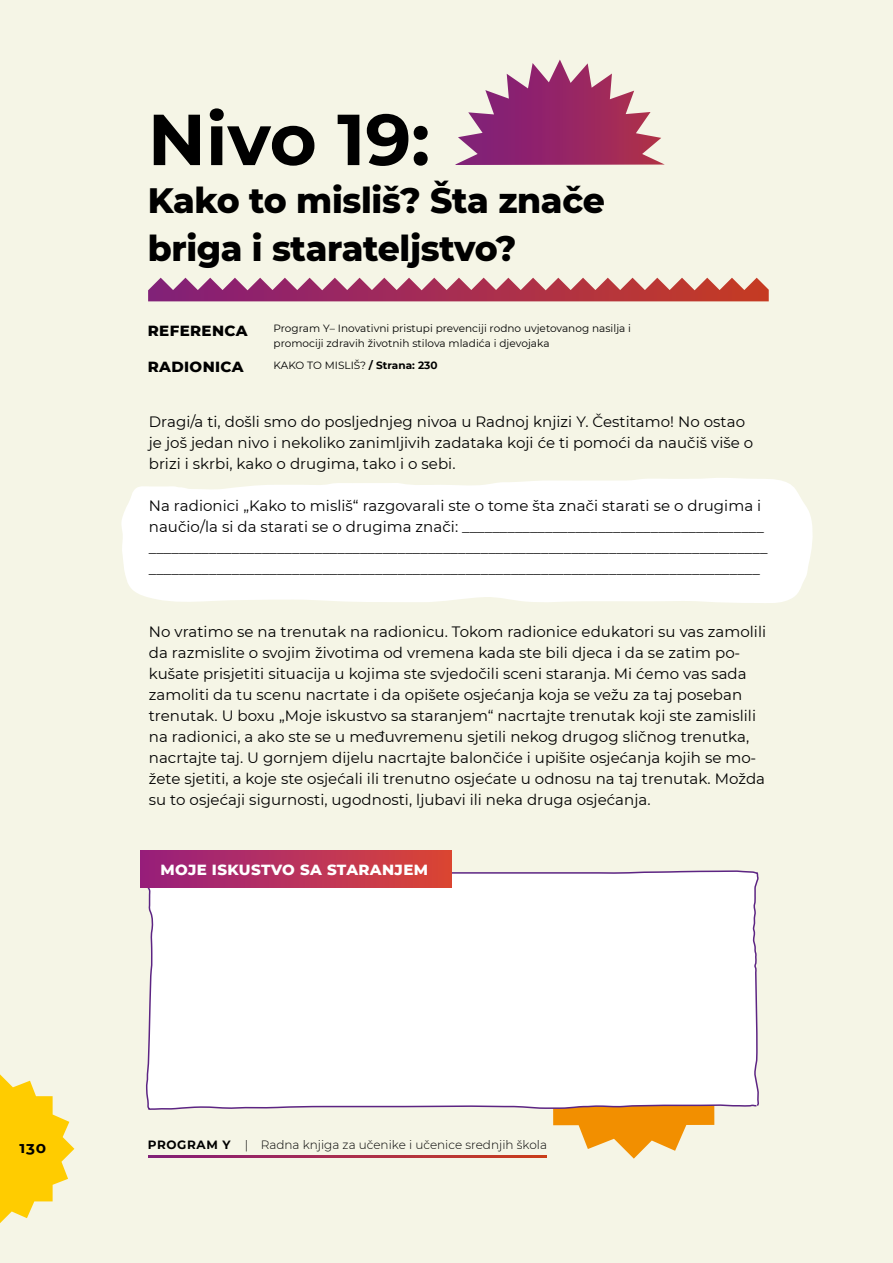
<style>
.page{position:relative;width:893px;height:1263px;background:#f5f5e6}
.page>*{position:absolute;margin:0;border:0;box-sizing:border-box;transform-origin:0 0}
.t1{font:700 72px "Montserrat";color:#000}
.t2{font:800 36px/48px "Montserrat";letter-spacing:-.01em;color:#000;scale:.96 1}
.t3{font:15px/21px "Montserrat";letter-spacing:.005em;color:#000}
.t4{font:800 15px "Montserrat";letter-spacing:.025em;color:#fff}
.t5{font:800 15px "Montserrat";letter-spacing:.025em;color:#000}
.t6{font:700 15px "Montserrat";color:#000}
.t7{font:300 12px "Montserrat";letter-spacing:.005em;color:#000}
.t8{font:10.5px/15px "Montserrat";letter-spacing:.005em;color:#000}
.s1{font-weight:700}
</style>
<div class="page">
<svg style="left:0;top:1074px;width:74px;height:149px"></svg>
<svg style="left:121px;top:478px;width:692px;height:125px;background:#fefefd"></svg>
<svg style="left:455px;top:60px;width:210px;height:105px"></svg>
<svg style="left:148px;top:278px;width:621px;height:23px"></svg>
<svg style="left:146px;top:870px;width:613px;height:289px;fill:#fff"></svg>
<div style="left:140px;top:851px;width:312px;height:37px;background:linear-gradient(to right,#971f7f,#db4636)"></div>
<h1 class="t1" style="left:148px;top:88px;width:284px">Nivo 19:</h1>
<h2 class="t2" style="left:148px;top:174px;width:478px">Kako to misliš? Šta znače briga i starateljstvo?</h2>
<p class="t5" style="left:148px;top:320px;width:101px">REFERENCA</p>
<p class="t5" style="left:148px;top:355px;width:97px">RADIONICA</p>
<p class="t8" style="left:274px;top:320px;width:359px">Program Y– Inovativni pristupi prevenciji rodno uvjetovanog nasilja i promociji zdravih životnih stilova mladića i djevojaka</p>
<p class="t8" style="left:274px;top:358px;width:166px">KAKO TO MISLIŠ? <span class="s1">/ Strana: 230</span></p>
<p class="t3" style="left:149px;top:411px;width:606px">Dragi/a ti, došli smo do posljednjeg nivoa u Radnoj knjizi Y. Čestitamo! No ostao je još jedan nivo i nekoliko zanimljivih zadataka koji će ti pomoći da naučiš više o brizi i skrbi, kako o drugima, tako i o sebi.</p>
<p class="t3" style="left:149px;top:495px;width:620px">Na radionici „Kako to misliš“ razgovarali ste o tome šta znači starati se o drugima i naučio/la si da starati se o drugima znači: ________________________________________ __________________________________________________________________________________ _________________________________________________________________________________</p>
<p class="t3" style="left:149px;top:621px;width:619px">No vratimo se na trenutak na radionicu. Tokom radionice edukatori su vas zamolili da razmislite o svojim životima od vremena kada ste bili djeca i da se zatim po&shy;kušate prisjetiti situacija u kojima ste svjedočili sceni staranja. Mi ćemo vas sada zamoliti da tu scenu nacrtate i da opišete osjećanja koja se vežu za taj poseban trenutak. U boxu „Moje iskustvo sa staranjem“ nacrtajte trenutak koji ste zamislili na radionici, a ako ste se u međuvremenu sjetili nekog drugog sličnog trenutka, nacrtajte taj. U gornjem dijelu nacrtajte balončiće i upišite osjećanja kojih se mo&shy;žete sjetiti, a koje ste osjećali ili trenutno osjećate u odnosu na taj trenutak. Možda su to osjećaji sigurnosti, ugodnosti, ljubavi ili neka druga osjećanja.</p>
<p class="t4" style="left:160px;top:858px;width:269px">MOJE ISKUSTVO SA STARANJEM</p>
<p class="t6" style="left:20px;top:1136px;width:28px">130</p>
<p class="t7" style="left:148px;top:1136px;width:401px"><span class="s1">PROGRAM Y</span> | Radna knjiga za učenike i učenice srednjih škola</p>
</div>
